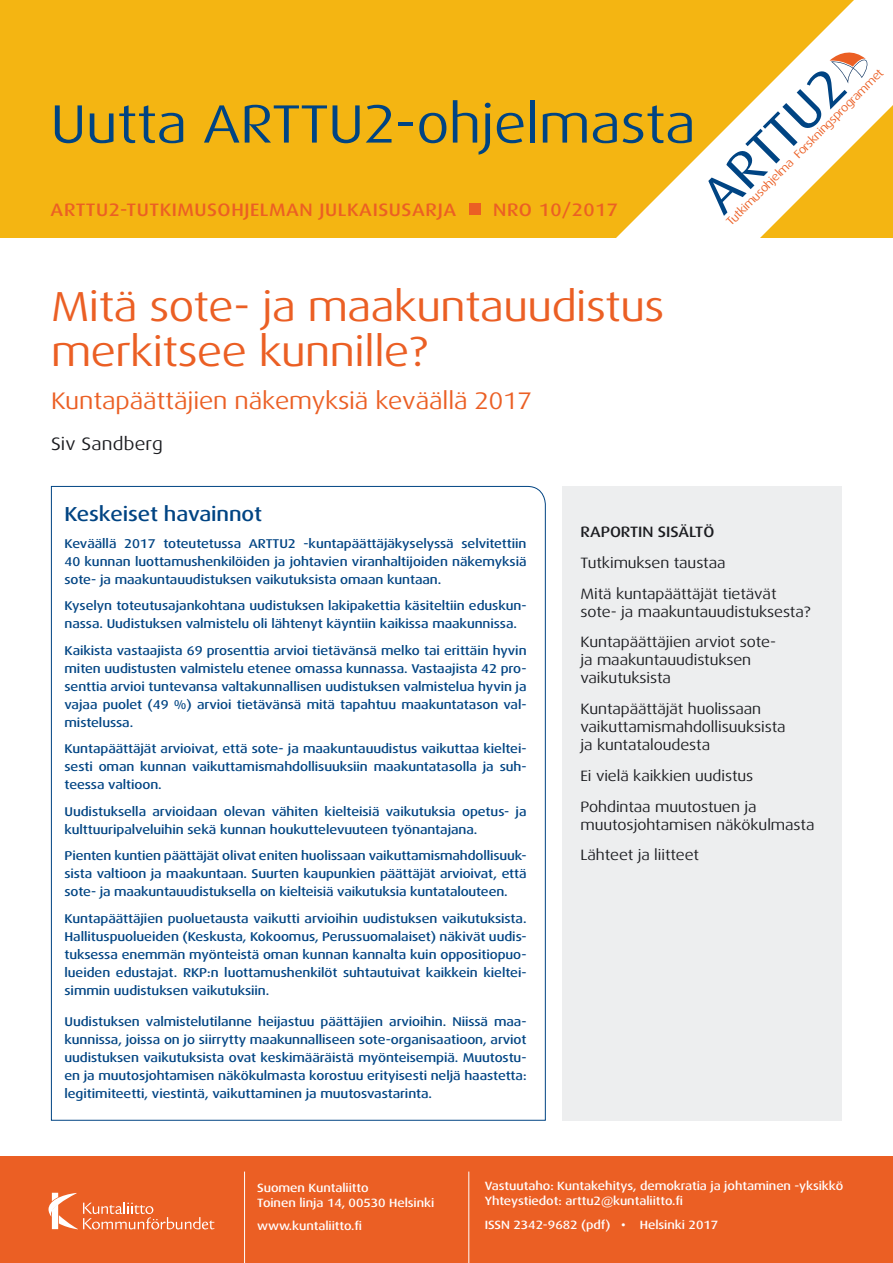
<style>
.page{position:relative;width:893px;height:1263px;background:#fff}
.page>*{position:absolute;margin:0;border:0;box-sizing:border-box;transform-origin:0 0}
.t1{font:54px "Dax Wide";letter-spacing:-.005em;color:#004483}
.t2{font:42px/45px "Dax Wide";letter-spacing:-.01em;color:#eb5f24}
.t3{font:24px "Dax Wide";letter-spacing:-.005em;color:#eb5f24}
.t4{font:500 20.25px "Dax Wide";letter-spacing:-.005em;color:#004483}
.t5{font:500 18px "Dax Wide";letter-spacing:.03em;color:#eb5f24}
.t6{font:18px "Dax Wide";letter-spacing:.01em;color:#1b1c20}
.t7{font:15px/30.8px "Dax Wide";letter-spacing:-.005em;color:#1b1c20}
.t8{font:500 15px "Dax Wide";letter-spacing:-.005em;color:#1b1c20}
.t9{font:500 12.75px/18px "Dax Wide";letter-spacing:-.005em;color:#004483;text-align:justify}
.t10{font:500 12px/15px "Dax Wide";letter-spacing:-.005em;color:#fff}
.t11{font:11.7px "Dax Wide";color:#eb5f24}
</style>
<div class="page">
<div style="left:562px;top:486px;width:280px;height:635px;background:#edeeef"></div>
<div style="left:0;top:1157px;width:893px;height:106px;background:#eb5f24"></div>
<svg style="left:49px;top:1193px;width:165px;height:36px"></svg>
<hr style="left:469px;top:1171px;width:1px;height:92px;background:#fff">
<hr style="left:244px;top:1171px;width:1px;height:92px;background:#fff">
<div style="left:0;top:0;width:893px;height:237px;background:#f4b512"></div>
<svg style="left:601px;top:0;width:292px;height:238px"></svg>
<svg style="left:708px;top:49px;width:161px;height:167px"></svg>
<div style="left:469px;top:203px;width:11px;height:11px;background:#eb5f24"></div>
<svg style="left:51px;top:486px;width:495px;height:635px"></svg>
<h1 class="t1" style="left:51px;top:93px;width:646px">Uutta ARTTU2-ohjelmasta</h1>
<h3 class="t5" style="left:51px;top:199px;width:407px">ARTTU2-TUTKIMUSOHJELMAN JULKAISUSARJA</h3>
<h3 class="t5" style="left:493px;top:199px;width:126px">NRO 10/2017</h3>
<h2 class="t2" style="left:51px;top:284px;width:615px">Mitä sote- ja maakuntauudistus merkitsee kunnille?</h2>
<h3 class="t3" style="left:51px;top:387px;width:482px">Kuntapäättäjien näkemyksiä keväällä 2017</h3>
<h3 class="t6" style="left:51px;top:433px;width:113px">Siv Sandberg</h3>
<p class="t11" style="left:791px;top:151px;width:122px;rotate:-45deg">Forskningsprogrammet</p>
<p class="t11" style="left:724px;top:219px;width:91px;rotate:-45deg">Tutkimusohjelma</p>
<h3 class="t4" style="left:65px;top:503px;width:199px">Keskeiset havainnot</h3>
<p class="t9" style="left:65px;top:534px;width:463px">Keväällä 2017 toteutetussa ARTTU2 -kuntapäättäjäkyselyssä selvitettiin 40 kunnan luottamushenkilöiden ja johtavien viranhaltijoiden näkemyksiä sote- ja maakuntauudistuksen vaikutuksista omaan kuntaan.</p>
<p class="t9" style="left:65px;top:597px;width:463px">Kyselyn toteutusajankohtana uudistuksen lakipakettia käsiteltiin eduskun&shy;nassa. Uudistuksen valmistelu oli lähtenyt käyntiin kaikissa maakunnissa.</p>
<p class="t9" style="left:65px;top:641px;width:464px">Kaikista vastaajista 69 prosenttia arvioi tietävänsä melko tai erittäin hyvin miten uudistusten valmistelu etenee omassa kunnassa. Vastaajista 42 pro&shy;senttia arvioi tuntevansa valtakunnallisen uudistuksen valmistelua hyvin ja vajaa puolet (49 %) arvioi tietävänsä mitä tapahtuu maakuntatason val&shy;mistelussa.</p>
<p class="t9" style="left:65px;top:740px;width:463px">Kuntapäättäjät arvioivat, että sote- ja maakuntauudistus vaikuttaa kieltei&shy;sesti oman kunnan vaikuttamismahdollisuuksiin maakuntatasolla ja suh&shy;teessa valtioon.</p>
<p class="t9" style="left:65px;top:803px;width:463px">Uudistuksella arvioidaan olevan vähiten kielteisiä vaikutuksia opetus- ja kulttuuripalveluihin sekä kunnan houkuttelevuuteen työnantajana.</p>
<p class="t9" style="left:65px;top:847px;width:463px">Pienten kuntien päättäjät olivat eniten huolissaan vaikuttamismahdollisuuk&shy;sista valtioon ja maakuntaan. Suurten kaupunkien päättäjät arvioivat, että sote- ja maakuntauudistuksella on kielteisiä vaikutuksia kuntatalouteen.</p>
<p class="t9" style="left:65px;top:910px;width:463px">Kuntapäättäjien puoluetausta vaikutti arvioihin uudistuksen vaikutuksista.<br>Hallituspuolueiden (Keskusta, Kokoomus, Perussuomalaiset) näkivät uudis&shy;tuksessa enemmän myönteistä oman kunnan kannalta kuin oppositiopuo&shy;lueiden edustajat. RKP:n luottamushenkilöt suhtautuivat kaikkein kieltei&shy;simmin uudistuksen vaikutuksiin.</p>
<p class="t9" style="left:65px;top:1013px;width:463px">Uudistuksen valmistelutilanne heijastuu päättäjien arvioihin. Niissä maa&shy;kunnissa, joissa on jo siirrytty maakunnalliseen sote-organisaatioon, arviot uudistuksen vaikutuksista ovat keskimääräistä myönteisempiä. Muutostu&shy;en ja muutosjohtamisen näkökulmasta korostuu erityisesti neljä haastetta: legitimiteetti, viestintä, vaikuttaminen ja muutosvastarinta.</p>
<p class="t8" style="left:580px;top:523px;width:135px">RAPORTIN SISÄLTÖ</p>
<p class="t7" style="left:580px;top:547px;width:198px">Tutkimuksen taustaa<br>Mitä kuntapäättäjät tietävät</p>
<p class="t7" style="left:580px;top:596px;width:231px">sote- ja maakuntauudistuksesta?<br>Kuntapäättäjien arviot sote-</p>
<p class="t7" style="left:580px;top:651px;width:172px;line-height:18px">ja maakuntauudistuksen vaikutuksista</p>
<p class="t7" style="left:580px;top:700px;width:207px;line-height:18px">Kuntapäättäjät huolissaan vaikuttamismahdollisuuksista ja kuntataloudesta</p>
<p class="t7" style="left:580px;top:760px;width:177px">Ei vielä kaikkien uudistus<br>Pohdintaa muutostuen ja</p>
<p class="t7" style="left:580px;top:809px;width:235px">muutosjohtamisen näkökulmasta<br>Lähteet ja liitteet</p>
<p class="t10" style="left:257px;top:1180px;width:179px">Suomen Kuntaliitto<br>Toinen linja 14, 00530 Helsinki</p>
<p class="t10" style="left:257px;top:1219px;width:106px">www.kuntaliitto.fi</p>
<p class="t10" style="left:485px;top:1178px;width:360px">Vastuutaho: Kuntakehitys, demokratia ja johtaminen -yksikkö<br>Yhteystiedot: arttu2@kuntaliitto.fi</p>
<p class="t10" style="left:485px;top:1217px;width:235px">ISSN 2342-9682 (pdf) • Helsinki 2017</p>
</div>
